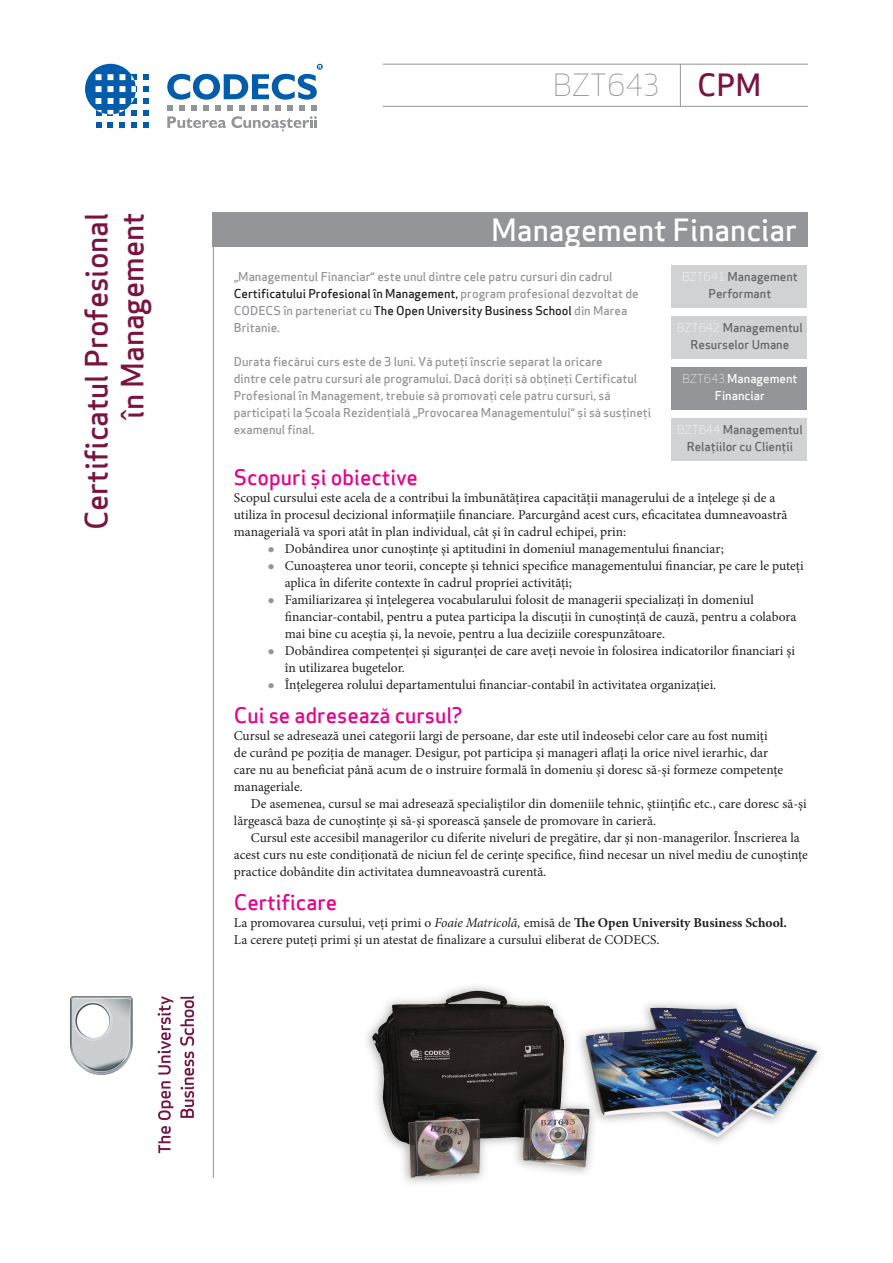
<style>
.page{position:relative;width:893px;height:1263px;background:#fff}
.page>*{position:absolute;margin:0;border:0;box-sizing:border-box;transform-origin:0 0}
.t1{font:30px/36px "Apex Sans Medium T";color:#7b1341;text-align:right}
.t2{font:30px "Apex Sans Medium T";color:#fff}
.t3{font:30px "Apex Sans Light T";color:#939598}
.t4{font:21px "Suzi Apex Sans Medium T";color:#e6018c}
.t5{font:13.5px/17px "Minion Pro";color:#231f1f}
.t6{font:12px/17px "Suzi Apex Sans Medium T";color:#939598}
.t7{font:12px/17px "Suzi Apex Sans Medium T";color:#636366;text-align:center}
.t8{font:12px/17px "Suzi Apex Sans Medium T";color:#fff;text-align:center}
.s1{color:#231f20}
.s2{font-family:"Apex Sans Light T";color:#fff}
.s3{font-family:"Apex Sans Light T"}
.s4{font-style:italic}
.s5{font-weight:700}
</style>
<div class="page">
<svg style="left:143px;top:98px;width:6px;height:6px"></svg>
<svg style="left:143px;top:110px;width:6px;height:6px"></svg>
<svg style="left:143px;top:74px;width:6px;height:6px"></svg>
<svg style="left:143px;top:122px;width:6px;height:6px"></svg>
<svg style="left:119px;top:122px;width:6px;height:6px"></svg>
<svg style="left:143px;top:86px;width:6px;height:6px"></svg>
<svg style="left:96px;top:122px;width:17px;height:6px"></svg>
<svg style="left:131px;top:122px;width:6px;height:6px"></svg>
<div style="left:85px;top:64px;width:51px;height:50px;background:#015dab;border-radius:50%"></div>
<svg style="left:96px;top:74px;width:41px;height:42px"></svg>
<svg style="left:167px;top:64px;width:156px;height:68px"></svg>
<hr style="left:383px;top:64px;width:425px;height:1px;background:#939598">
<hr style="left:383px;top:106px;width:425px;height:1px;background:#939598">
<hr style="left:680px;top:64px;width:1px;height:42px;background:#939598">
<img style="left:70px;top:996px;width:125px;height:158px">
<hr style="left:213px;top:213px;width:1px;height:965px;background:#939598">
<div style="left:213px;top:213px;width:595px;height:34px;background:#939598"></div>
<img style="left:366px;top:986px;width:454px;height:198px">
<div style="left:671px;top:265px;width:135px;height:43px;background:#d1d2d4"></div>
<div style="left:671px;top:316px;width:135px;height:43px;background:#d1d2d4"></div>
<div style="left:671px;top:367px;width:135px;height:43px;background:#939598"></div>
<div style="left:671px;top:418px;width:135px;height:43px;background:#d1d2d4"></div>
<h1 class="t1" style="left:78px;top:530px;width:319px;rotate:-90deg">Certificatul Profesional în Management</h1>
<h1 class="t3" style="left:553px;top:66px;width:107px">BZT643</h1>
<h1 class="t1" style="left:697px;top:67px;width:66px">CPM</h1>
<h1 class="t2" style="left:491px;top:210px;width:308px">Management Financiar</h1>
<p class="t6" style="left:234px;top:268px;width:406px">„Managementul Financiar“ este unul dintre cele patru cursuri din cadrul <span class="s1">Certificatului Profesional în Management,</span> program profesional dezvoltat de CODECS în parteneriat cu <span class="s1">The Open University Business School</span> din Marea Britanie.</p>
<p class="t6" style="left:234px;top:353px;width:419px">Durata fiecărui curs este de 3 luni. Vă puteți înscrie separat la oricare<br>dintre cele patru cursuri ale programului. Dacă doriți să obțineți Certificatul Profesional în Management, trebuie să promovați cele patru cursuri, să participați la Școala Rezidențială „Provocarea Managementului“ și să susțineți examenul final.</p>
<p class="t7" style="left:682px;top:268px;width:117px"><span class="s2">BZT641</span> Management<br>Performant</p>
<p class="t7" style="left:677px;top:319px;width:127px"><span class="s2">BZT642</span> Managementul<br>Resurselor Umane</p>
<p class="t8" style="left:682px;top:370px;width:116px"><span class="s3">BZT643</span> Management<br>Financiar</p>
<p class="t7" style="left:677px;top:421px;width:127px"><span class="s2">BZT644</span> Managementul<br>Relațiilor cu Clienții</p>
<h2 class="t4" style="left:234px;top:463px;width:185px">Scopuri și obiective</h2>
<p class="t5" style="left:234px;top:489px;width:543px">Scopul cursului este acela de a contribui la îmbunătăţirea capacităţii managerului de a înţelege şi de a</p>
<p class="t5" style="left:234px;top:506px;width:555px">utiliza în procesul decizional informaţiile financiare. Parcurgând acest curs, eficacitatea dumneavoastră</p>
<p class="t5" style="left:234px;top:523px;width:394px">managerială va spori atât în plan individual, cât şi în cadrul echipei, prin:</p>
<p class="t5" style="left:285px;top:540px;width:440px">Dobândirea unor cunoştinţe şi aptitudini în domeniul managementului financiar;</p>
<p class="t5" style="left:285px;top:557px;width:520px">Cunoaşterea unor teorii, concepte şi tehnici specifice managementului financiar, pe care le puteţi</p>
<p class="t5" style="left:285px;top:574px;width:288px">aplica în diferite contexte în cadrul propriei activităţi;</p>
<p class="t5" style="left:285px;top:591px;width:470px">Familiarizarea şi înţelegerea vocabularului folosit de managerii specializaţi în domeniul</p>
<p class="t5" style="left:285px;top:608px;width:513px">financiar-contabil, pentru a putea participa la discuţii în cunoştinţă de cauză, pentru a colabora</p>
<p class="t5" style="left:285px;top:625px;width:382px">mai bine cu aceştia şi, la nevoie, pentru a lua deciziile corespunzătoare.</p>
<p class="t5" style="left:285px;top:642px;width:512px">Dobândirea competenţei şi siguranţei de care aveţi nevoie în folosirea indicatorilor financiari şi</p>
<p class="t5" style="left:285px;top:659px;width:122px">în utilizarea bugetelor.</p>
<p class="t5" style="left:285px;top:676px;width:433px">Înţelegerea rolului departamentului financiar-contabil în activitatea organizaţiei.</p>
<h2 class="t4" style="left:234px;top:702px;width:230px">Cui se adresează cursul?</h2>
<p class="t5" style="left:234px;top:727px;width:551px">Cursul se adresează unei categorii largi de persoane, dar este util îndeosebi celor care au fost numiţi de curând pe poziția de manager. Desigur, pot participa și manageri aflaţi la orice nivel ierarhic, dar care nu au beneficiat până acum de o instruire formală în domeniu şi doresc să-şi formeze competenţe manageriale.</p>
<p class="t5" style="left:234px;top:795px;width:574px;text-indent:17px">De asemenea, cursul se mai adresează specialiştilor din domeniile tehnic, ştiinţific etc., care doresc să-şi lărgească baza de cunoştinţe şi să-şi sporească şansele de promovare în carieră.</p>
<p class="t5" style="left:234px;top:829px;width:576px;text-indent:17px">Cursul este accesibil managerilor cu diferite niveluri de pregătire, dar şi non-managerilor. Înscrierea la acest curs nu este condiţionată de niciun fel de cerinţe specifice, fiind necesar un nivel mediu de cunoştinţe practice dobândite din activitatea dumneavoastră curentă.</p>
<h2 class="t4" style="left:234px;top:889px;width:105px">Certificare</h2>
<p class="t5" style="left:234px;top:914px;width:554px">La promovarea cursului, veţi primi o <span class="s4">Foaie Matricolă,</span> emisă de <span class="s5">The Open University Business School.<br></span>La cerere puteți primi și un atestat de finalizare a cursului eliberat de CODECS.</p>
</div>
